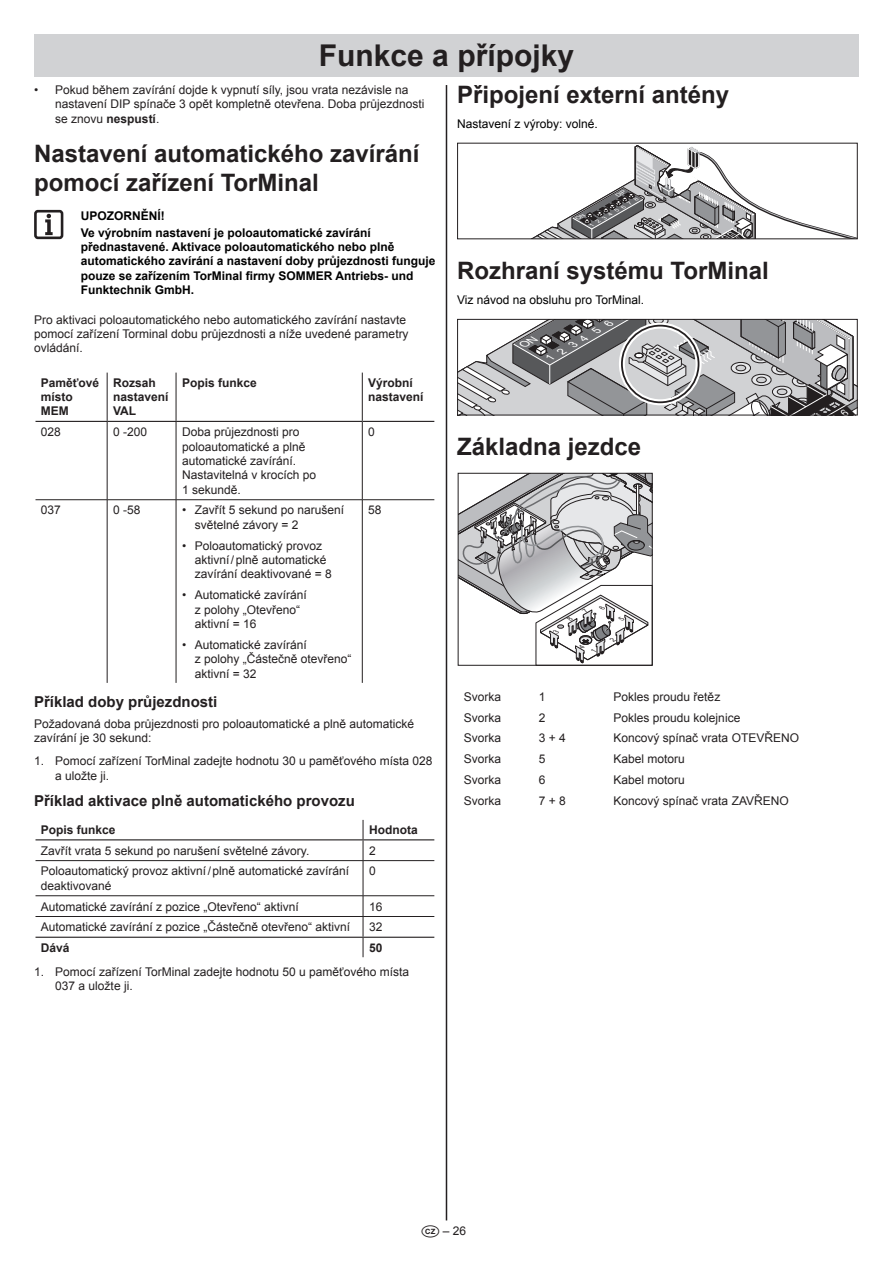
<style>
.page{position:relative;width:893px;height:1263px;background:#fff}
.page>*{position:absolute;margin:0;border:0;box-sizing:border-box;transform-origin:0 0}
.t1{font:700 30px "Arial";color:#231f20}
.t2{font:700 24px/28.8px "Arial";color:#231f20}
.t3{font:700 15px "Arial";color:#231f20}
.t4{font:12px/14.4px "Arial";color:#231f20}
.t5{font:700 12px/14.4px "Arial";color:#000}
.t6{font:700 12px/14.4px "Arial";color:#231f20}
.t7{font:12px "Arial";color:#000}
.t8{font:italic 9.75px "Arial";color:#fff;scale:1.16 1}
.t9{font:italic 5.25px "Arial";color:#fff;scale:1.16 1}
.s1{font-weight:700}
</style>
<div class="page">
<div style="left:34px;top:34px;width:825px;height:43px;background:#d1d2d4"></div>
<hr style="left:446px;top:85px;width:1px;height:1135px;background:#231f20">
<hr style="left:107px;top:373px;width:1px;height:48px;background:#231f20">
<hr style="left:176px;top:373px;width:1px;height:48px;background:#231f20">
<hr style="left:362px;top:373px;width:1px;height:48px;background:#231f20">
<hr style="left:36px;top:421px;width:71px;height:1px;background:#231f20">
<hr style="left:107px;top:422px;width:1px;height:77px;background:#231f20">
<hr style="left:107px;top:421px;width:69px;height:1px;background:#231f20">
<hr style="left:176px;top:422px;width:1px;height:77px;background:#231f20">
<hr style="left:176px;top:421px;width:186px;height:1px;background:#231f20">
<hr style="left:362px;top:422px;width:1px;height:77px;background:#231f20">
<hr style="left:362px;top:421px;width:72px;height:1px;background:#231f20">
<hr style="left:36px;top:499px;width:71px;height:1px;background:#231f20">
<hr style="left:107px;top:500px;width:1px;height:183px;background:#231f20">
<hr style="left:107px;top:499px;width:69px;height:1px;background:#231f20">
<hr style="left:176px;top:500px;width:1px;height:183px;background:#231f20">
<hr style="left:176px;top:499px;width:186px;height:1px;background:#231f20">
<hr style="left:362px;top:500px;width:1px;height:183px;background:#231f20">
<hr style="left:362px;top:499px;width:72px;height:1px;background:#231f20">
<hr style="left:36px;top:839px;width:327px;height:1px;background:#231f20">
<svg style="left:363px;top:820px;width:1px;height:40px"></svg>
<hr style="left:363px;top:839px;width:71px;height:1px;background:#231f20">
<hr style="left:36px;top:860px;width:327px;height:1px;background:#231f20">
<hr style="left:363px;top:861px;width:1px;height:34px;background:#231f20">
<hr style="left:363px;top:860px;width:71px;height:1px;background:#231f20">
<hr style="left:36px;top:895px;width:327px;height:1px;background:#231f20">
<hr style="left:363px;top:895px;width:71px;height:1px;background:#231f20">
<hr style="left:36px;top:916px;width:327px;height:1px;background:#231f20">
<hr style="left:363px;top:916px;width:71px;height:1px;background:#231f20">
<hr style="left:36px;top:937px;width:327px;height:1px;background:#231f20">
<svg style="left:363px;top:896px;width:1px;height:61px"></svg>
<hr style="left:363px;top:937px;width:71px;height:1px;background:#231f20">
<div style="left:457px;top:143px;width:401px;height:96px;border:1px solid #231f20"></div>
<div style="left:34px;top:210px;width:29px;height:29px;border:3px solid #231f20;border-radius:3px"></div>
<svg style="left:45px;top:214px;width:8px;height:21px"></svg>
<svg style="left:458px;top:145px;width:399px;height:95px"></svg>
<svg style="left:458px;top:319px;width:399px;height:97px"></svg>
<svg style="left:458px;top:472px;width:195px;height:194px"></svg>
<h1 class="t1" style="left:319px;top:36px;width:257px">Funkce a přípojky</h1>
<p class="t4" style="left:55px;top:82px;width:371px;text-indent:-21px">• Pokud během zavírání dojde k vypnutí síly, jsou vrata nezávisle na nastavení DIP spínače 3 opět kompletně otevřena. Doba průjezdnosti se znovu <span class="s1">nespustí</span>.</p>
<h2 class="t2" style="left:34px;top:140px;width:387px">Nastavení automatického zavírání pomocí zařízení TorMinal</h2>
<p class="t5" style="left:81px;top:209px;width:19px">Upozor</p>
<p class="t5" style="left:81px;top:208px;width:292px;line-height:16.5px;text-indent:51px">nění!<br>Ve výrobním nastavení je poloautomatické zavírání</p>
<p class="t5" style="left:81px;top:240px;width:356px">přednastavené. Aktivace poloautomatického nebo plně automatického zavírání a nastavení doby průjezdnosti funguje pouze se zařízením TorMinal firmy SOMMER Antriebs- und Funktechnik GmbH.</p>
<p class="t4" style="left:34px;top:312px;width:376px">Pro aktivaci poloautomatického nebo automatického zavírání nastavte pomocí zařízení Torminal dobu průjezdnosti a níže uvedené parametry ovládání.</p>
<p class="t6" style="left:41px;top:375px;width:60px">Paměťové místo<br>MEM</p>
<p class="t6" style="left:113px;top:375px;width:57px">Rozsah nastavení<br>VAL</p>
<p class="t6" style="left:182px;top:375px;width:76px">Popis funkce</p>
<p class="t6" style="left:368px;top:375px;width:57px">Výrobní nastavení</p>
<p class="t4" style="left:41px;top:425px;width:22px">028</p>
<p class="t4" style="left:113px;top:425px;width:36px">0 -200</p>
<p class="t4" style="left:182px;top:425px;width:136px">Doba průjezdnosti pro poloautomatické a plně automatické zavírání.<br>Nastavitelná v krocích po<br>1 sekundě.</p>
<p class="t4" style="left:368px;top:425px;width:8px">0</p>
<p class="t4" style="left:41px;top:503px;width:22px">037</p>
<p class="t4" style="left:113px;top:503px;width:29px">0 -58</p>
<p class="t4" style="left:195px;top:503px;width:151px;text-indent:-13px">• Zavřít 5 sekund po narušení světelné závory = 2</p>
<p class="t4" style="left:195px;top:538px;width:139px;text-indent:-13px">• Poloautomatický provoz aktivní/plně automatické zavírání deaktivované = 8</p>
<p class="t4" style="left:195px;top:588px;width:114px;text-indent:-13px">• Automatické zavírání z polohy „Otevřeno“ aktivní = 16</p>
<p class="t4" style="left:195px;top:637px;width:158px;text-indent:-13px">• Automatické zavírání<br>z polohy „Částečně otevřeno“ aktivní = 32</p>
<p class="t4" style="left:368px;top:503px;width:15px">58</p>
<p class="t3" style="left:34px;top:692px;width:185px">Příklad doby průjezdnosti</p>
<p class="t4" style="left:34px;top:716px;width:382px">Požadovaná doba průjezdnosti pro poloautomatické a plně automatické zavírání je 30 sekund:</p>
<p class="t4" style="left:55px;top:754px;width:379px;text-indent:-21px">1. Pomocí zařízení TorMinal zadejte hodnotu 30 u paměťového místa 028 a uložte ji.</p>
<p class="t3" style="left:34px;top:791px;width:322px">Příklad aktivace plně automatického provozu</p>
<p class="t6" style="left:41px;top:823px;width:76px">Popis funkce</p>
<p class="t6" style="left:369px;top:823px;width:50px">Hodnota</p>
<p class="t4" style="left:41px;top:843px;width:270px">Zavřít vrata 5 sekund po narušení světelné závory.</p>
<p class="t4" style="left:369px;top:843px;width:8px">2</p>
<p class="t4" style="left:41px;top:864px;width:310px">Poloautomatický provoz aktivní/plně automatické zavírání deaktivované</p>
<p class="t4" style="left:369px;top:864px;width:8px">0</p>
<p class="t4" style="left:41px;top:899px;width:260px">Automatické zavírání z pozice „Otevřeno“ aktivní</p>
<p class="t4" style="left:369px;top:899px;width:15px">16</p>
<p class="t4" style="left:41px;top:920px;width:311px">Automatické zavírání z pozice „Částečně otevřeno“ aktivní</p>
<p class="t4" style="left:369px;top:920px;width:15px">32</p>
<p class="t6" style="left:41px;top:941px;width:30px">Dává</p>
<p class="t6" style="left:369px;top:941px;width:15px">50</p>
<p class="t4" style="left:55px;top:964px;width:355px;text-indent:-21px">1. Pomocí zařízení TorMinal zadejte hodnotu 50 u paměťového místa<br>037 a uložte ji.</p>
<h2 class="t2" style="left:457px;top:80px;width:274px">Připojení externí antény</h2>
<p class="t7" style="left:457px;top:115px;width:142px">Nastavení z výroby: volné.</p>
<p class="t9" style="left:602px;top:215px;width:23px;rotate:-30deg">3456</p>
<h2 class="t2" style="left:457px;top:257px;width:313px">Rozhraní systému TorMinal</h2>
<p class="t7" style="left:457px;top:292px;width:188px">Viz návod na obsluhu pro TorMinal.</p>
<p class="t8" style="left:569px;top:339px;width:54px;rotate:-30deg">34567</p>
<h2 class="t2" style="left:457px;top:433px;width:186px">Základna jezdce</h2>
<p class="t4" style="left:464px;top:689px;width:39px">Svorka</p>
<p class="t4" style="left:539px;top:689px;width:8px">1</p>
<p class="t4" style="left:614px;top:689px;width:108px">Pokles proudu řetěz</p>
<p class="t4" style="left:464px;top:710px;width:39px">Svorka</p>
<p class="t4" style="left:539px;top:710px;width:8px">2</p>
<p class="t4" style="left:614px;top:710px;width:128px">Pokles proudu kolejnice</p>
<p class="t4" style="left:464px;top:731px;width:39px">Svorka</p>
<p class="t4" style="left:539px;top:731px;width:29px">3 + 4</p>
<p class="t4" style="left:614px;top:731px;width:187px">Koncový spínač vrata OTEVŘENO</p>
<p class="t4" style="left:464px;top:752px;width:39px">Svorka</p>
<p class="t4" style="left:539px;top:752px;width:8px">5</p>
<p class="t4" style="left:614px;top:752px;width:73px">Kabel motoru</p>
<p class="t4" style="left:464px;top:772px;width:39px">Svorka</p>
<p class="t4" style="left:539px;top:772px;width:8px">6</p>
<p class="t4" style="left:614px;top:772px;width:73px">Kabel motoru</p>
<p class="t4" style="left:464px;top:793px;width:39px">Svorka</p>
<p class="t4" style="left:539px;top:793px;width:29px">7 + 8</p>
<p class="t4" style="left:614px;top:793px;width:177px">Koncový spínač vrata ZAVŘENO</p>
<p class="t4" style="left:443px;top:1224px;width:25px">– 26</p>
</div>
